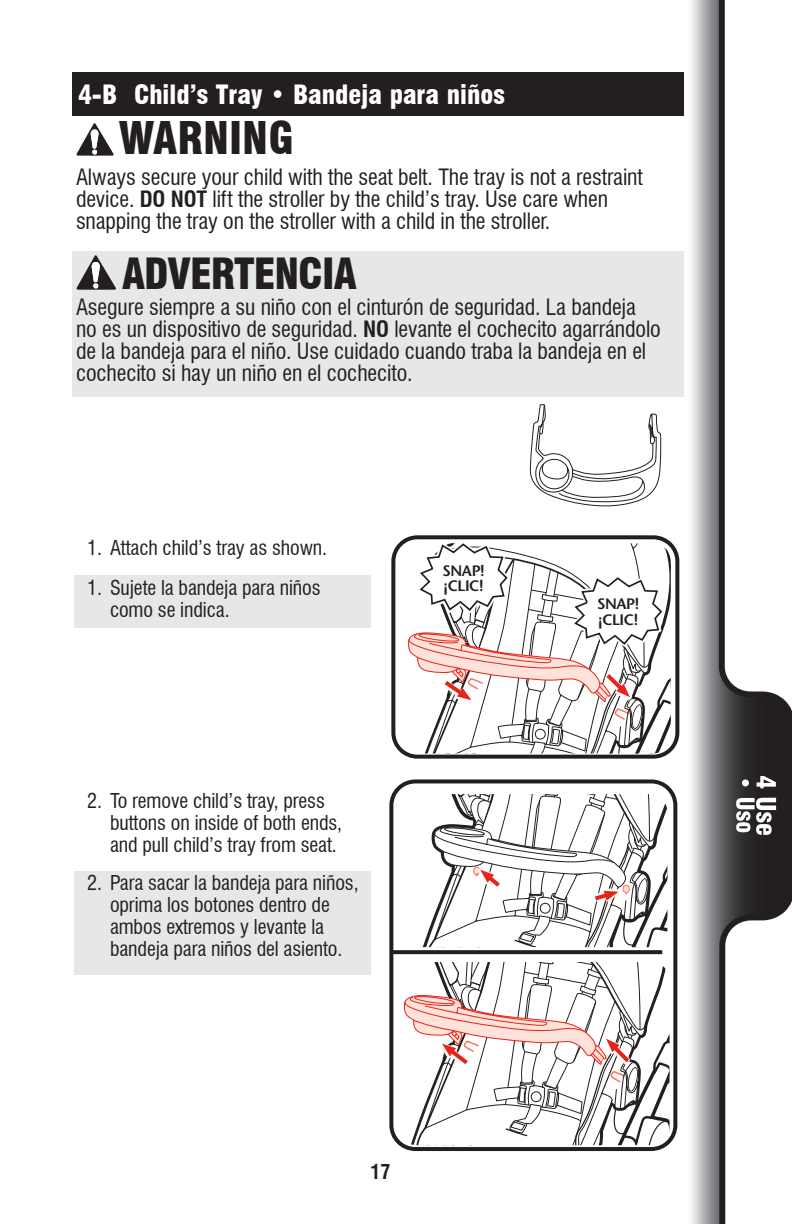
<style>
.page{position:relative;width:792px;height:1224px;background:#fff}
.page>*{position:absolute;margin:0;border:0;box-sizing:border-box;transform-origin:0 0}
.Body{font:900 condensed 44px "Swiss 721 BT";color:#231f20}
.Body-2{font:900 condensed 42px "Swiss 721 BT";letter-spacing:-.025em;color:#231f20}
.Banner{font:900 condensed 26px "Swiss 721 BT";color:#fff}
.Copy-Steps{font:condensed 22px/22px "Swiss 721 BT";letter-spacing:-.005em;color:#231f20}
.Copy-Steps-2{font:condensed 20px/22px "Swiss 721 BT";letter-spacing:-.005em;color:#231f20}
.t1{font:700 condensed 20px "Swiss 721 BT";color:#231f20}
.Snap{font:600 15.2px/15.2px "Stone Sans";letter-spacing:-.025em;color:#231f20}
.s1{font-weight:700}
</style>
<div class="page">
<img style="left:691px;top:0;width:28px;height:1224px">
<svg style="left:719px;top:0;width:73px;height:1224px"></svg>
<svg style="left:757px;top:776px;width:19px;height:12px"></svg>
<svg style="left:742px;top:779px;width:7px;height:7px"></svg>
<svg style="left:736px;top:798px;width:40px;height:37px"></svg>
<div style="left:72px;top:72px;width:612px;height:44px;background:#231f20"></div>
<svg style="left:76px;top:123px;width:38px;height:33px"></svg>
<div style="left:72px;top:251px;width:612px;height:145px;background:#e6e7e9"></div>
<svg style="left:76px;top:255px;width:40px;height:35px"></svg>
<div style="left:74px;top:575px;width:297px;height:53px;background:#e6e7e9"></div>
<div style="left:391px;top:535px;width:288px;height:224px;border:4px solid #231f20;border-radius:24px"></div>
<svg style="left:530px;top:404px;width:131px;height:102px"></svg>
<svg style="left:400px;top:542px;width:271px;height:211px"></svg>
<div style="left:389px;top:779px;width:288px;height:372px;border:4px solid #231f20;border-radius:24px"></div>
<div style="left:74px;top:871px;width:297px;height:103px;background:#e6e7e9"></div>
<svg style="left:392px;top:950px;width:270px;height:4px"></svg>
<svg style="left:423px;top:794px;width:244px;height:153px"></svg>
<svg style="left:399px;top:962px;width:270px;height:183px"></svg>
<p class="Banner" style="left:78px;top:79px;width:428px">4-B Child’s Tray • Bandeja para niños</p>
<p class="Body" style="left:118px;top:111px;width:177px">WARNING</p>
<p class="Copy-Steps" style="left:76px;top:166px;width:568px">Always secure your child with the seat belt. The tray is not a restraint device. <span class="s1">DO NOT</span> lift the stroller by the child’s tray. Use care when snapping the tray on the stroller with a child in the stroller.</p>
<p class="Body-2" style="left:122px;top:248px;width:236px">ADVERTENCIA</p>
<p class="Copy-Steps" style="left:76px;top:296px;width:586px">Asegure siempre a su niño con el cinturón de seguridad. La bandeja no es un dispositivo de seguridad. <span class="s1">NO</span> levante el cochecito agarrándolo de la bandeja para el niño. Use cuidado cuando traba la bandeja en el cochecito si hay un niño en el cochecito.</p>
<p class="Copy-Steps-2" style="left:87px;top:537px;width:242px">1. Attach child’s tray as shown.</p>
<p class="Copy-Steps-2" style="left:110px;top:576px;width:212px;text-indent:-23px">1. Sujete la bandeja para niños como se indica.</p>
<p class="Copy-Steps-2" style="left:110px;top:790px;width:234px;text-indent:-23px">2. To remove child’s tray, press buttons on inside of both ends, and pull child’s tray from seat.</p>
<p class="Copy-Steps-2" style="left:87px;top:872px;width:273px;text-align:center">2. Para sacar la bandeja para niños, oprima los botones dentro de ambos extremos y levante la bandeja para niños del asiento.</p>
<p class="Snap" style="left:442px;top:563px;width:44px">SNAP! ¡CLIC!</p>
<p class="t1" style="left:370px;top:1160px;width:21px">17</p>
<p class="Snap" style="left:597px;top:596px;width:44px">SNAP! ¡CLIC!</p>
</div>
